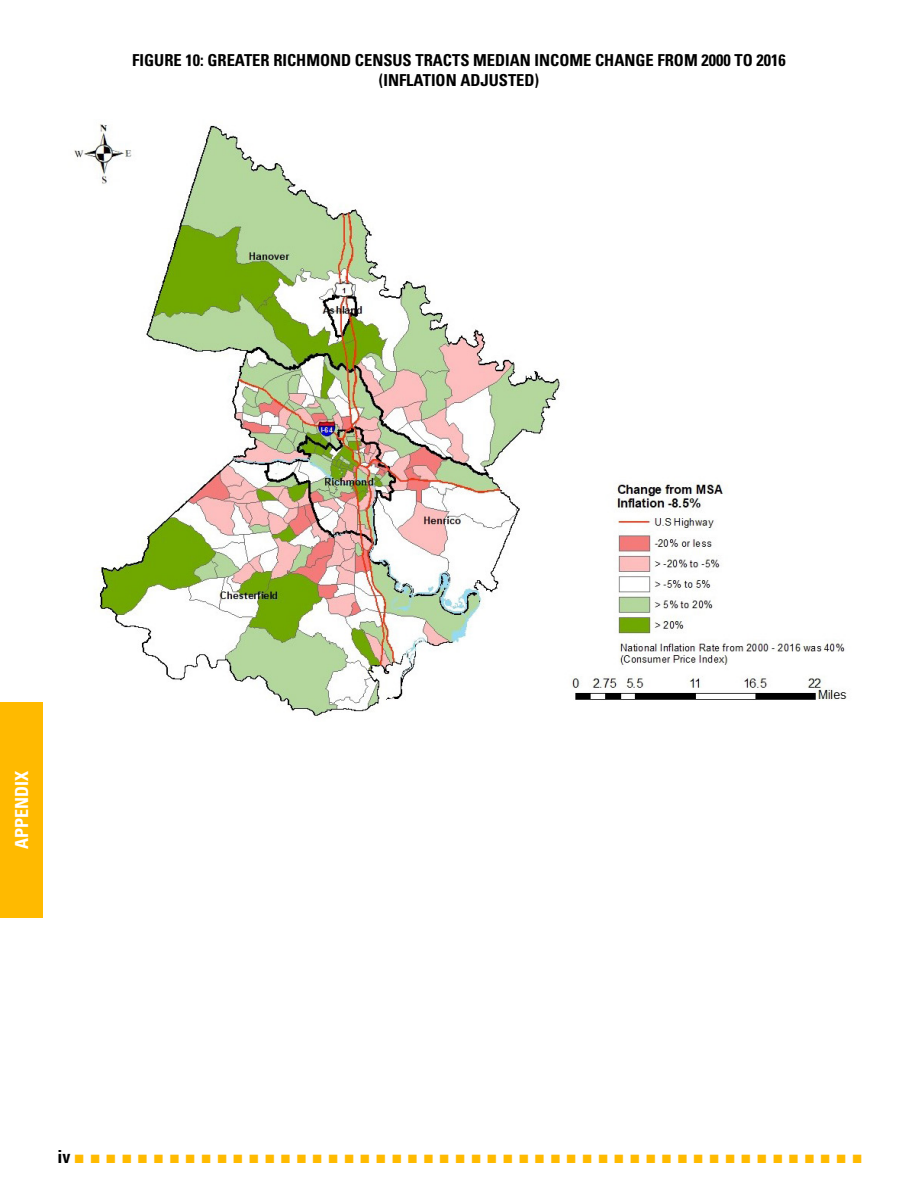
<style>
.page{position:relative;width:918px;height:1188px;background:#fff}
.page>*{position:absolute;margin:0;border:0;box-sizing:border-box;transform-origin:0 0}
.t1{font:18px "Arial";color:#ffba00}
.t2{font:700 condensed 18px "Univers LT Std";color:#fff}
.Basic_Body_Paragraph{font:700 condensed 16.5px "Univers LT Std";color:#000}
.s1{font-family:"Univers LT Std";font-weight:700;font-stretch:condensed;color:#000}
</style>
<div class="page">
<div style="left:0;top:702px;width:43px;height:216px;background:#ffba00"></div>
<img style="left:74px;top:124px;width:773px;height:592px">
<p class="Basic_Body_Paragraph" style="left:132px;top:50px;width:655px">FIGURE 10: GREATER RICHMOND CENSUS TRACTS MEDIAN INCOME CHANGE FROM 2000 TO 2016</p>
<p class="Basic_Body_Paragraph" style="left:379px;top:70px;width:162px">(INFLATION ADJUSTED)</p>
<p class="t2" style="left:11px;top:849px;width:80px;rotate:-90deg">APPENDIX</p>
<p class="t1" style="left:57px;top:1145px;width:807px"><span class="s1">iv</span>■ ■ ■ ■ ■ ■ ■ ■ ■ ■ ■ ■ ■ ■ ■ ■ ■ ■ ■ ■ ■ ■ ■ ■ ■ ■ ■ ■ ■ ■ ■ ■ ■ ■ ■ ■ ■ ■ ■ ■ ■ ■ ■ ■ ■ ■ ■ ■ ■ ■</p>
</div>
